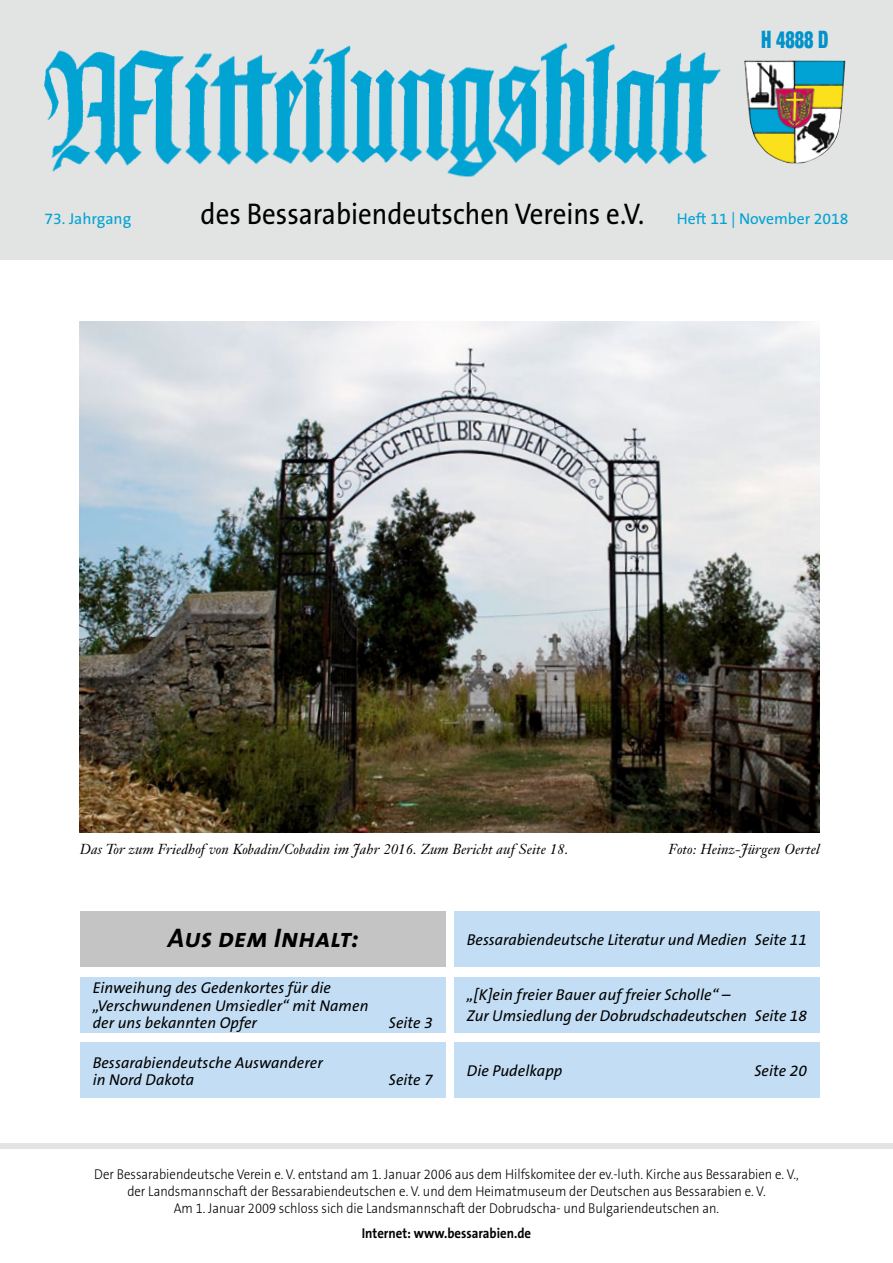
<style>
.page{position:relative;width:893px;height:1263px;background:#fff}
.page>*{position:absolute;margin:0;border:0;box-sizing:border-box;transform-origin:0 0}
.t1{font:30px "The Sans B5 Plain";color:#000;scale:.9 1}
.t2{font:italic 27px "The Sans Bold Caps";color:#000}
.t3{font:900 condensed 24px "Helvetica Neue";color:#0092ca;scale:.75 1}
.t4{font:italic 15.75px/17.2px "The Sans B5 Plain";letter-spacing:.005em;color:#000}
.t5{font:15.75px "The Sans B5 Plain";color:#00a3d3}
.t6{font:300 14.25px/17.1px "The Sans B3";color:#000;text-align:center;scale:.9 1}
.t7{font:italic 14.25px "Janson Text";letter-spacing:.005em;color:#000}
.t8{font:700 14.25px "The Sans B7";color:#000;scale:.9 1}
.s1{font-size:15.75px;color:#00a3d3}
</style>
<div class="page">
<div style="left:0;top:0;width:893px;height:260px;background:#e2e3e3"></div>
<img style="left:44px;top:42px;width:677px;height:135px">
<img style="left:744px;top:60px;width:101px;height:103px">
<div style="left:0;top:1143px;width:893px;height:6px;background:#e2e3e3"></div>
<div style="left:80px;top:911px;width:366px;height:55px;background:#c4c4c5"></div>
<div style="left:454px;top:911px;width:366px;height:55px;background:#c3def4"></div>
<div style="left:80px;top:1043px;width:366px;height:55px;background:#c3def4"></div>
<div style="left:80px;top:977px;width:366px;height:55px;background:#c3def4"></div>
<div style="left:454px;top:977px;width:366px;height:55px;background:#c3def4"></div>
<div style="left:454px;top:1043px;width:366px;height:55px;background:#c3def4"></div>
<img style="left:80px;top:321px;width:740px;height:511px">
<h3 class="t3" style="left:761px;top:19px;width:91px">H 4888 D</h3>
<p class="t5" style="left:45px;top:211px;width:88px">73. Jahrgang</p>
<h1 class="t1" style="left:201px;top:198px;width:721px">des Bessarabiendeutschen Vereins e.V. <span class="s1">Heft 11 | November 2018</span></h1>
<p class="t7" style="left:80px;top:840px;width:490px">Das Tor zum Friedhof von Kobadin/Cobadin im Jahr 2016. Zum Bericht auf Seite 18.</p>
<p class="t7" style="left:668px;top:840px;width:153px">Foto: Heinz-Jürgen Oertel</p>
<h2 class="t2" style="left:168px;top:915px;width:192px">Aus dem Inhalt:</h2>
<p class="t4" style="left:467px;top:931px;width:342px">Bessarabiendeutsche Literatur und Medien Seite 11</p>
<p class="t4" style="left:93px;top:980px;width:277px">Einweihung des Gedenkortes für die „Verschwundenen Umsiedler“ mit Namen der uns bekannten Opfer</p>
<p class="t4" style="left:93px;top:1054px;width:232px">Bessarabiendeutsche Auswanderer in Nord Dakota</p>
<p class="t4" style="left:389px;top:1014px;width:46px">Seite 3</p>
<p class="t4" style="left:389px;top:1071px;width:46px">Seite 7</p>
<p class="t4" style="left:467px;top:985px;width:342px;line-height:20.2px">„[K]ein freier Bauer auf freier Scholle“ –<br>Zur Umsiedlung der Dobrudschadeutschen Seite 18</p>
<p class="t4" style="left:467px;top:1063px;width:97px">Die Pudelkapp</p>
<p class="t4" style="left:754px;top:1063px;width:54px">Seite 20</p>
<p class="t6" style="left:94px;top:1166px;width:784px">Der Bessarabiendeutsche Verein e. V. entstand am 1. Januar 2006 aus dem Hilfskomitee der ev.-luth. Kirche aus Bessarabien e. V., der Landsmannschaft der Bessarabiendeutschen e. V. und dem Heimatmuseum der Deutschen aus Bessarabien e. V.<br>Am 1. Januar 2009 schloss sich die Landsmannschaft der Dobrudscha- und Bulgariendeutschen an.</p>
<p class="t8" style="left:362px;top:1225px;width:190px">Internet: www.bessarabien.de</p>
</div>
